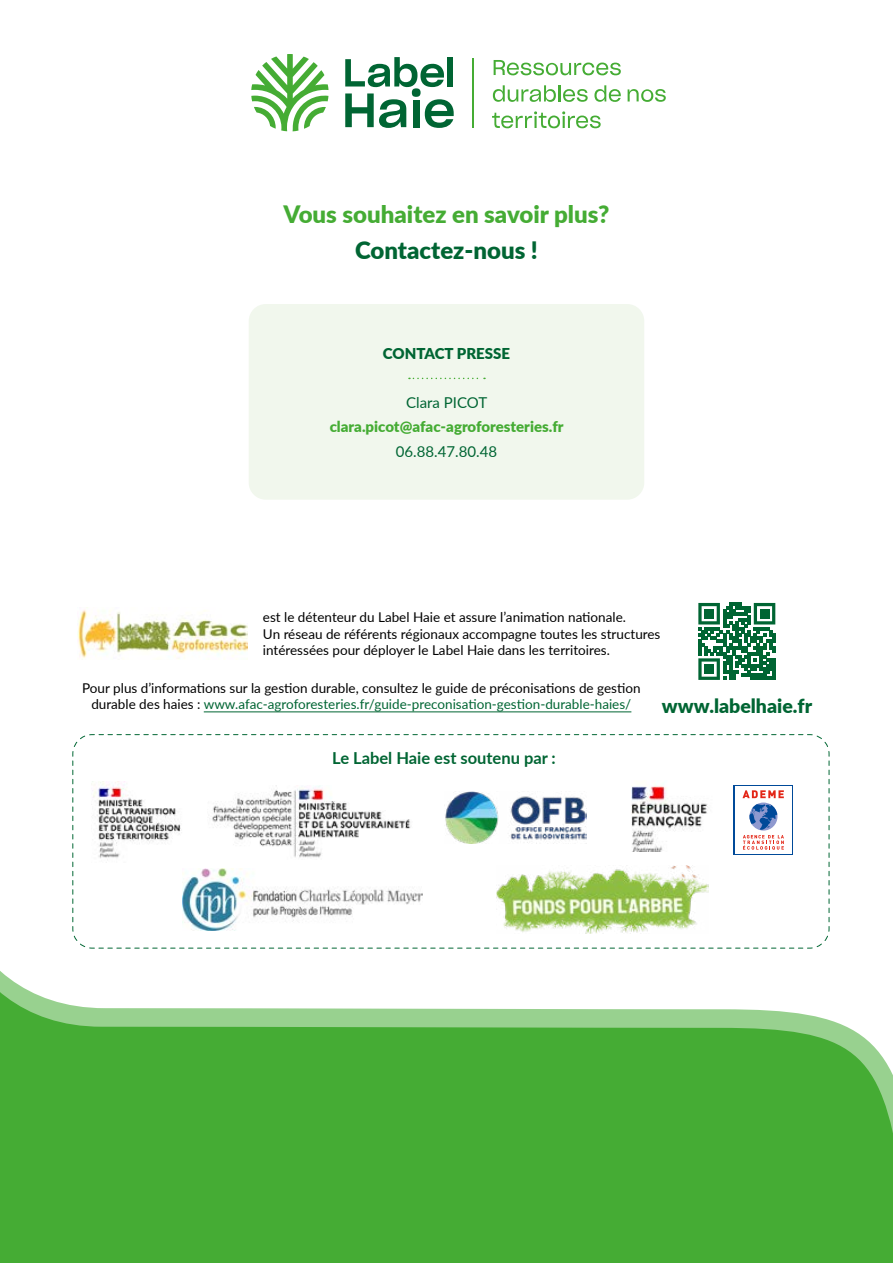
<style>
.page{position:relative;width:893px;height:1263px;background:#fff}
.page>*{position:absolute;margin:0;border:0;box-sizing:border-box;transform-origin:0 0}
.t1{font:900 24px "Lato";color:#45ac34}
.t2{font:900 24px "Lato";color:#006533}
.t3{font:900 19.5px "Lato";color:#006533}
.t4{font:700 16.5px "Lato";color:#006533}
.t5{font:900 15px "Lato";color:#45ac34}
.t6{font:15px "Lato";color:#006533}
.t7{font:900 15px "Lato";color:#006533}
.t8{font:13.5px/16.2px "Lato";color:#000}
.s1{color:#006533}
</style>
<div class="page">
<svg style="left:0;top:922px;width:893px;height:341px;fill:#45ac34"></svg>
<div style="left:249px;top:304px;width:395px;height:196px;background:#f1f7ed;border-radius:17px"></div>
<svg style="left:409px;top:378px;width:76px;height:1px"></svg>
<svg style="left:251px;top:54px;width:77px;height:77px"></svg>
<hr style="left:472px;top:58px;width:2px;height:70px;background:#45ac34">
<svg style="left:494px;top:60px;width:127px;height:16px"></svg>
<svg style="left:493px;top:85px;width:95px;height:17px"></svg>
<svg style="left:594px;top:85px;width:27px;height:17px"></svg>
<svg style="left:628px;top:89px;width:38px;height:13px"></svg>
<svg style="left:492px;top:111px;width:109px;height:18px"></svg>
<svg style="left:345px;top:57px;width:99px;height:30px"></svg>
<div style="left:447px;top:57px;width:6px;height:30px;background:#006533"></div>
<svg style="left:345px;top:93px;width:61px;height:35px"></svg>
<div style="left:412px;top:88px;width:9px;height:9px;background:#006533;border-radius:50%"></div>
<div style="left:413px;top:100px;width:6px;height:27px;background:#006533"></div>
<svg style="left:425px;top:99px;width:29px;height:29px"></svg>
<svg style="left:99px;top:948px;width:706px;height:1px"></svg>
<svg style="left:829px;top:760px;width:1px;height:162px"></svg>
<svg style="left:72px;top:734px;width:757px;height:214px"></svg>
<img style="left:92px;top:782px;width:97px;height:81px">
<img style="left:208px;top:785px;width:206px;height:75px">
<img style="left:183px;top:868px;width:239px;height:62px">
<img style="left:444px;top:791px;width:142px;height:53px">
<img style="left:632px;top:780px;width:92px;height:72px">
<div style="left:734px;top:785px;width:59px;height:70px;background:#fff"></div>
<svg style="left:742px;top:790px;width:42px;height:60px"></svg>
<hr style="left:204px;top:711px;width:427px;height:1px;background:#006533">
<img style="left:78px;top:607px;width:170px;height:52px">
<svg style="left:698px;top:603px;width:77px;height:77px"></svg>
<div style="left:704px;top:609px;width:10px;height:9px;background:#006533"></div>
<div style="left:760px;top:609px;width:9px;height:9px;background:#006533"></div>
<div style="left:704px;top:664px;width:10px;height:10px;background:#006533"></div>
<img style="left:497px;top:866px;width:211px;height:67px">
<h1 class="t1" style="left:284px;top:196px;width:327px">Vous souhaitez en savoir plus?</h1>
<h1 class="t2" style="left:355px;top:232px;width:184px">Contactez-nous !</h1>
<p class="t7" style="left:383px;top:342px;width:129px">CONTACT PRESSE</p>
<p class="t6" style="left:406px;top:392px;width:83px">Clara PICOT</p>
<p class="t5" style="left:330px;top:416px;width:235px">clara.picot@afac-agroforesteries.fr</p>
<p class="t6" style="left:396px;top:441px;width:103px">06.88.47.80.48</p>
<p class="t8" style="left:263px;top:609px;width:399px">est le détenteur du Label Haie et assure l’animation nationale.<br>Un réseau de référents régionaux accompagne toutes les structures intéressées pour déployer le Label Haie dans les territoires.</p>
<p class="t8" style="left:82px;top:679px;width:560px;text-align:center">Pour plus d’informations sur la gestion durable, consultez le guide de préconisations de gestion durable des haies : <span class="s1">www.afac-agroforesteries.fr/guide-preconisation-gestion-durable-haies/</span></p>
<h2 class="t3" style="left:662px;top:691px;width:152px">www.labelhaie.fr</h2>
<p class="t4" style="left:332px;top:746px;width:225px">Le Label Haie est soutenu par :</p>
</div>
